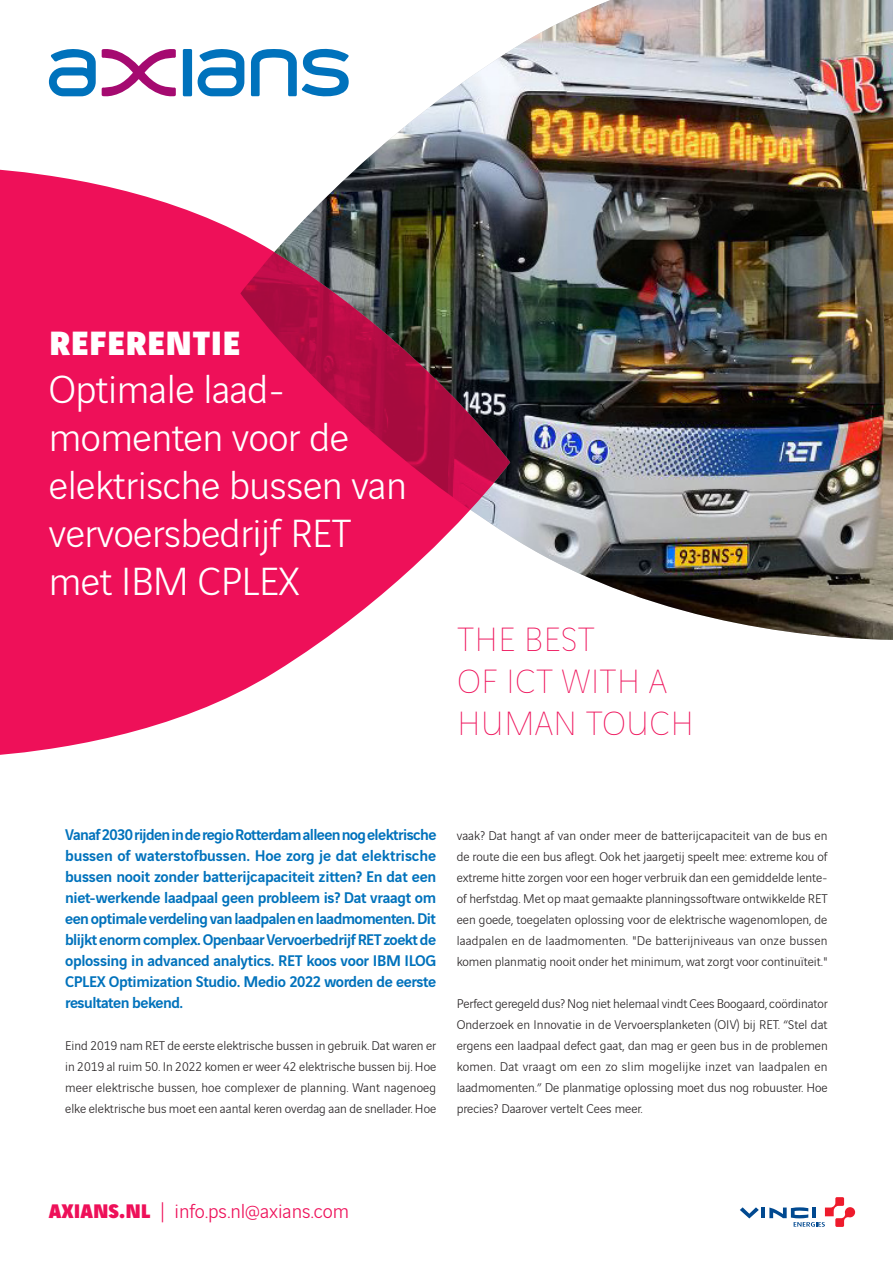
<style>
.page{position:relative;width:893px;height:1263px;background:#fff}
.page>*{position:absolute;margin:0;border:0;box-sizing:border-box;transform-origin:0 0}
.t1{font:300 42px/48px "Vinci Sans";letter-spacing:-.01em;color:#fff}
.Inleiding_klein{font:200 36px/42px "Vinci Sans";letter-spacing:.02em;color:#ee1059}
.t2{font:900 36px "Vinci Sans";letter-spacing:.01em;color:#fff}
.Inhoud_cijfer{font:300 21px "Vinci Sans";color:#ee1059}
.Body_tekst{font:500 16.5px/21px "Vinci Sans";letter-spacing:-.025em;color:#0072bc;text-align:justify}
.Body_tekst-2{font:300 13.5px/21px "Vinci Sans";color:#231f20;text-align:justify}
.s1{font-weight:900}
</style>
<div class="page">
<div style="left:183px;top:49px;width:9px;height:47px;background:#0072bc"></div>
<svg style="left:102px;top:49px;width:74px;height:47px"></svg>
<svg style="left:198px;top:49px;width:42px;height:47px"></svg>
<svg style="left:49px;top:49px;width:47px;height:47px"></svg>
<img style="left:240px;top:0;width:653px;height:640px">
<svg style="left:0;top:168px;width:510px;height:587px;fill:#ee1059"></svg>
<hr style="left:761px;top:1207px;width:4px;height:11px;background:#014990">
<svg style="left:740px;top:1207px;width:19px;height:11px"></svg>
<svg style="left:769px;top:1197px;width:86px;height:30px"></svg>
<p class="t2" style="left:49px;top:313px;width:193px">REFERENTIE</p>
<p class="t1" style="left:49px;top:362px;width:359px">Optimale laad&shy;momenten voor de elektrische bussen van vervoersbedrijf RET met IBM CPLEX</p>
<p class="Inleiding_klein" style="left:457px;top:616px;width:238px">THE BEST<br>OF ICT WITH A<br>HUMAN TOUCH</p>
<p class="Body_tekst" style="left:65px;top:823px;width:373px">Vanaf 2030 rijden in de regio Rotterdam alleen nog elektrische bussen of waterstofbussen. Hoe zorg je dat elektrische bussen nooit zonder batterijcapaciteit zitten? En dat een niet-werkende laadpaal geen probleem is? Dat vraagt om een optimale verdeling van laadpalen en laadmomenten. Dit blijkt enorm complex. Openbaar Vervoerbedrijf RET zoekt de oplossing in advanced analytics. RET koos voor IBM ILOG CPLEX Optimization Studio. Medio 2022 worden de eerste resultaten bekend.</p>
<p class="Body_tekst-2" style="left:65px;top:1034px;width:373px">Eind 2019 nam RET de eerste elektrische bussen in gebruik. Dat waren er in 2019 al ruim 50. In 2022 komen er weer 42 elektrische bussen bij. Hoe meer elektrische bussen, hoe complexer de planning. Want nagenoeg elke elektrische bus moet een aantal keren overdag aan de snellader. Hoe</p>
<p class="Body_tekst-2" style="left:457px;top:824px;width:373px">vaak? Dat hangt af van onder meer de batterijcapaciteit van de bus en de route die een bus aflegt. Ook het jaargetij speelt mee: extreme kou of extreme hitte zorgen voor een hoger verbruik dan een gemiddelde lente&shy;of herfstdag. Met op maat gemaakte planningssoftware ontwikkelde RET een goede, toegelaten oplossing voor de elektrische wagenomlopen, de laadpalen en de laadmomenten. "De batterijniveaus van onze bussen komen planmatig nooit onder het minimum, wat zorgt voor continuïteit."</p>
<p class="Body_tekst-2" style="left:457px;top:992px;width:373px">Perfect geregeld dus? Nog niet helemaal vindt Cees Boogaard, coördinator Onderzoek en Innovatie in de Vervoersplanketen (OIV) bij RET. “Stel dat ergens een laadpaal defect gaat, dan mag er geen bus in de problemen komen. Dat vraagt om een zo slim mogelijke inzet van laadpalen en laadmomenten.” De planmatige oplossing moet dus nog robuuster. Hoe precies? Daarover vertelt Cees meer.</p>
<p class="Inhoud_cijfer" style="left:49px;top:1196px;width:302px"><span class="s1">AXIANS.NL</span> | info.ps.nl@axians.com</p>
</div>
